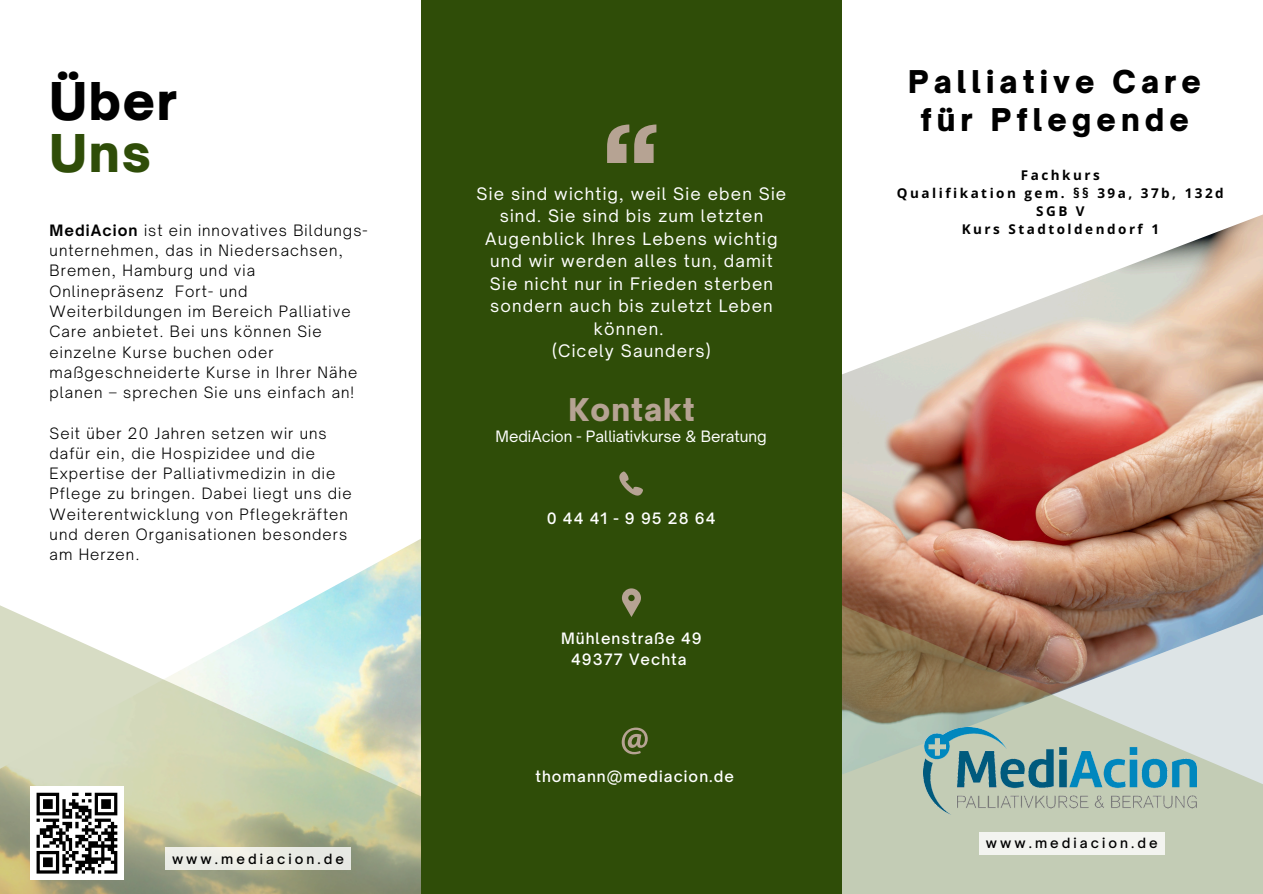
<style>
.page{position:relative;width:1263px;height:894px;background:#fff}
.page>*{position:absolute;margin:0;border:0;box-sizing:border-box;transform-origin:0 0}
.t1{font:900 49.8px "Open Sauce One";color:#000}
.t2{font:900 49.8px "Open Sauce One";color:#2f4d08}
.t3{font:900 30px/38.2px "Open Sauce One";letter-spacing:.17em;color:#000;text-align:center}
.t4{font:900 30px "Open Sauce One";letter-spacing:.035em;color:#b6a393}
.t5{font:16.5px/22.5px "Open Sauce One";letter-spacing:.07em;color:#fff;text-align:center}
.t6{font:300 15px/20.2px "Open Sauce One";letter-spacing:.07em;color:#000}
.t7{font:500 15px/20.2px "Open Sauce One";letter-spacing:.07em;color:#fff;text-align:center}
.t8{font:15px "Open Sauce One";color:#fff}
.t9{font:500 15px "Open Sauce One";letter-spacing:.24em;color:#fff}
.t10{font:700 13.5px/18px "Open Sans Hebrew";letter-spacing:.185em;color:#000;text-align:center}
.t11{font:500 13.5px "Open Sauce One";letter-spacing:.225em;color:#000}
.s1{font-weight:700}
</style>
<div class="page">
<img style="left:333px;top:539px;width:88px;height:48px">
<svg style="left:0;top:587px;width:421px;height:306px;background:#ced7c0"></svg>
<img style="left:842px;top:214px;width:421px;height:287px">
<svg style="left:842px;top:501px;width:421px;height:392px;background:#b3a08d"></svg>
<div style="left:421px;top:0;width:421px;height:893px;background:#2f4d08"></div>
<svg style="left:607px;top:124px;width:49px;height:39px"></svg>
<svg style="left:622px;top:727px;width:26px;height:27px"></svg>
<svg style="left:622px;top:588px;width:19px;height:28px"></svg>
<svg style="left:619px;top:471px;width:24px;height:24px"></svg>
<img style="left:923px;top:727px;width:274px;height:87px">
<div style="left:979px;top:832px;width:186px;height:22px;background:#f3f4f0"></div>
<div style="left:30px;top:786px;width:94px;height:93px;background:#fff"></div>
<svg style="left:37px;top:792px;width:80px;height:81px"></svg>
<div style="left:165px;top:847px;width:186px;height:22px;background:#ebece6"></div>
<p class="t1" style="left:50px;top:70px;width:129px">Über</p>
<p class="t2" style="left:50px;top:122px;width:103px">Uns</p>
<h4 class="t6" style="left:50px;top:220px;width:319px"><span class="s1">MediAcion</span> ist ein innovatives Bildungs&shy;unternehmen, das in Niedersachsen, Bremen, Hamburg und via Onlinepräsenz Fort- und Weiterbildungen im Bereich Palliative Care anbietet. Bei uns können Sie einzelne Kurse buchen oder maßgeschneiderte Kurse in Ihrer Nähe planen – sprechen Sie uns einfach an!</h4>
<h2 class="t6" style="left:50px;top:422px;width:304px">Seit über 20 Jahren setzen wir uns dafür ein, die Hospizidee und die<br>Expertise der Palliativmedizin in die<br>Pflege zu bringen. Dabei liegt uns die<br>Weiterentwicklung von Pflegekräften und deren Organisationen besonders am Herzen.</h2>
<h4 class="t11" style="left:172px;top:850px;width:174px">www.mediacion.de</h4>
<p class="t5" style="left:477px;top:182px;width:311px">Sie sind wichtig, weil Sie eben Sie sind. Sie sind bis zum letzten<br>Augenblick Ihres Lebens wichtig und wir werden alles tun, damit<br>Sie nicht nur in Frieden sterben sondern auch bis zuletzt Leben können.<br>(Cicely Saunders)</p>
<p class="t4" style="left:569px;top:390px;width:128px">Kontakt</p>
<h4 class="t8" style="left:496px;top:427px;width:273px">MediAcion - Palliativkurse &amp; Beratung</h4>
<p class="t9" style="left:547px;top:508px;width:170px">04441-9952864</p>
<h3 class="t7" style="left:561px;top:628px;width:142px">Mühlenstraße 49<br>49377 Vechta</h3>
<p class="t7" style="left:535px;top:766px;width:200px">thomann@mediacion.de</p>
<p class="t3" style="left:908px;top:62px;width:294px">Palliative Care für Pflegende</p>
<h3 class="t10" style="left:1021px;top:166px;width:80px">Fachkurs</h3>
<h2 class="t10" style="left:897px;top:184px;width:328px">Qualifikation gem. §§ 39a, 37b, 132d<br>SGB V</h2>
<h1 class="t10" style="left:962px;top:220px;width:199px">Kurs Stadtoldendorf 1</h1>
<h1 class="t11" style="left:986px;top:834px;width:174px">www.mediacion.de</h1>
</div>
